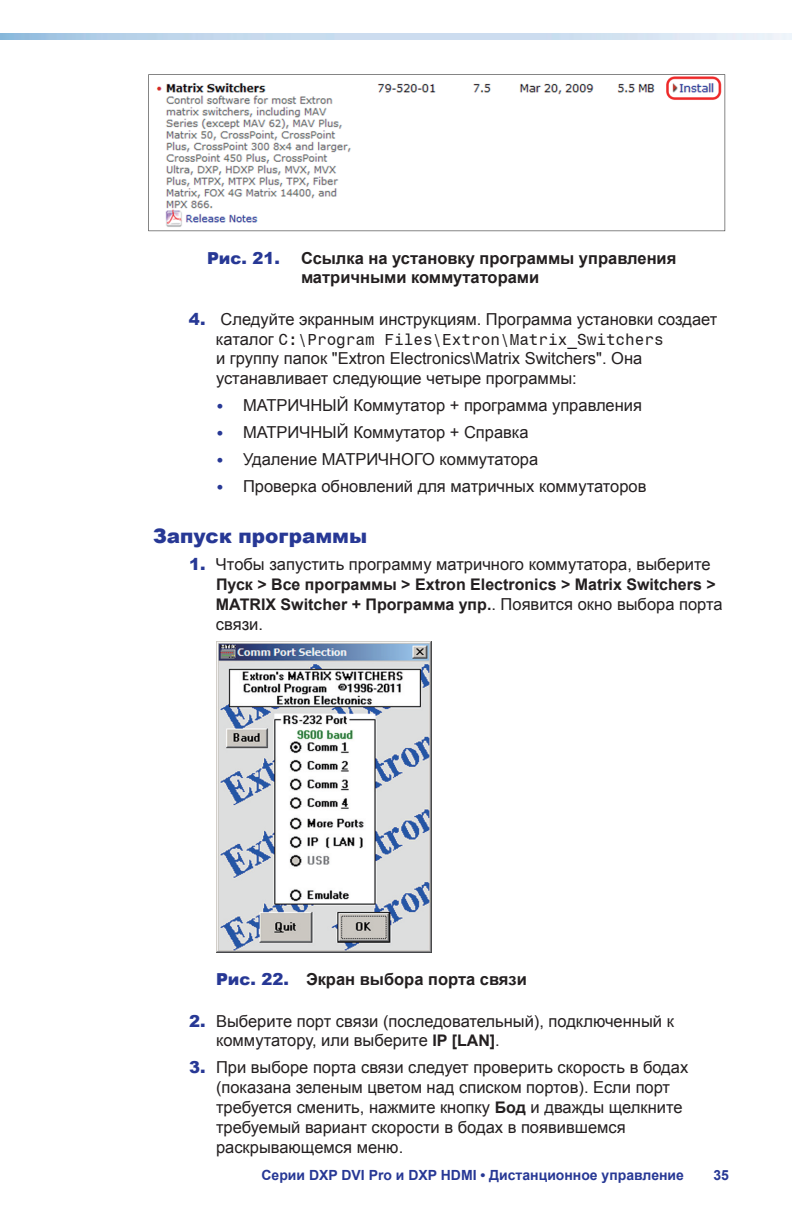
<style>
.page{position:relative;width:792px;height:1224px;background:#fff}
.page>*{position:absolute;margin:0;border:0;box-sizing:border-box;transform-origin:0 0}
.t1{font:900 20px "Arial";color:#273895}
.t2{font:16.4px/19.8px "Arial";color:#231f20}
.t3{font:700 16.4px/19.8px "Arial";color:#231f20}
.t4{font:900 16.4px "Arial";color:#273895}
.t5{font:700 16px/19.8px "Arial";color:#231f20}
.t6{font:16px "Extron Mono";color:#231f20}
.t7{font:700 14px "Arial";color:#273895}
.s1{font-weight:900;color:#273895}
.s2{font-family:"Arial";font-size:16.4px}
.s3{font-family:"Palatino";font-size:14px;color:#273895}
.s4{font-weight:400;font-size:16.4px}
.s5{font-weight:700;font-size:16px}
</style>
<div class="page">
<img style="left:148px;top:74px;width:578px;height:158px">
<img style="left:216px;top:642px;width:216px;height:310px">
<p class="t4" style="left:207px;top:246px;width:75px">Рис. 21.</p>
<p class="t3" style="left:301px;top:248px;width:377px">Ссылка на установку программы управления матричными коммутаторами</p>
<p class="t2" style="left:189px;top:309px;width:530px"><span class="s1">4.</span> Следуйте экранным инструкциям. Программа установки создает</p>
<p class="t6" style="left:216px;top:329px;width:449px"><span class="s2">каталог</span> C:\Program Files\Extron\Matrix_Switchers</p>
<p class="t2" style="left:216px;top:349px;width:428px">и группу папок "Extron Electronics\Matrix Switchers". Она устанавливает следующие четыре программы:</p>
<p class="t2" style="left:216px;top:396px;width:428px"><span class="s3">•</span> МАТРИЧНЫЙ Коммутатор + программа управления</p>
<p class="t2" style="left:216px;top:423px;width:314px"><span class="s3">•</span> МАТРИЧНЫЙ Коммутатор + Справка</p>
<p class="t2" style="left:216px;top:450px;width:324px"><span class="s3">•</span> Удаление МАТРИЧНОГО коммутатора</p>
<p class="t2" style="left:216px;top:477px;width:432px"><span class="s3">•</span> Проверка обновлений для матричных коммутаторов</p>
<p class="t1" style="left:153px;top:521px;width:216px">Запуск программы</p>
<p class="t2" style="left:189px;top:555px;width:523px"><span class="s1">1.</span> Чтобы запустить программу матричного коммутатора, выберите</p>
<p class="t5" style="left:216px;top:575px;width:508px">Пуск &gt; Все программы &gt; Extron Electronics &gt; Matrix Switchers &gt;<br>MATRIX Switcher + Программа упр.<span class="s4">. Появится окно выбора порта</span></p>
<p class="t2" style="left:216px;top:614px;width:49px">связи.</p>
<p class="t3" style="left:216px;top:970px;width:312px"><span class="s1">Рис. 22.</span> Экран выбора порта связи</p>
<p class="t2" style="left:216px;top:1011px;width:459px;text-indent:-27px"><span class="s1">2.</span> Выберите порт связи (последовательный), подключенный к коммутатору, или выберите <span class="s5">IP [LAN]</span>.</p>
<p class="t2" style="left:216px;top:1058px;width:474px;text-indent:-27px"><span class="s1">3.</span> При выборе порта связи следует проверить скорость в бодах (показана зеленым цветом над списком портов). Если порт требуется сменить, нажмите кнопку <span class="s5">Бод</span> и дважды щелкните требуемый вариант скорости в бодах в появившемся раскрывающемся меню.</p>
<p class="t7" style="left:261px;top:1166px;width:424px">Серии DXP DVI Pro и DXP HDMI • Дистанционное управление</p>
<p class="t7" style="left:713px;top:1166px;width:17px">35</p>
</div>
